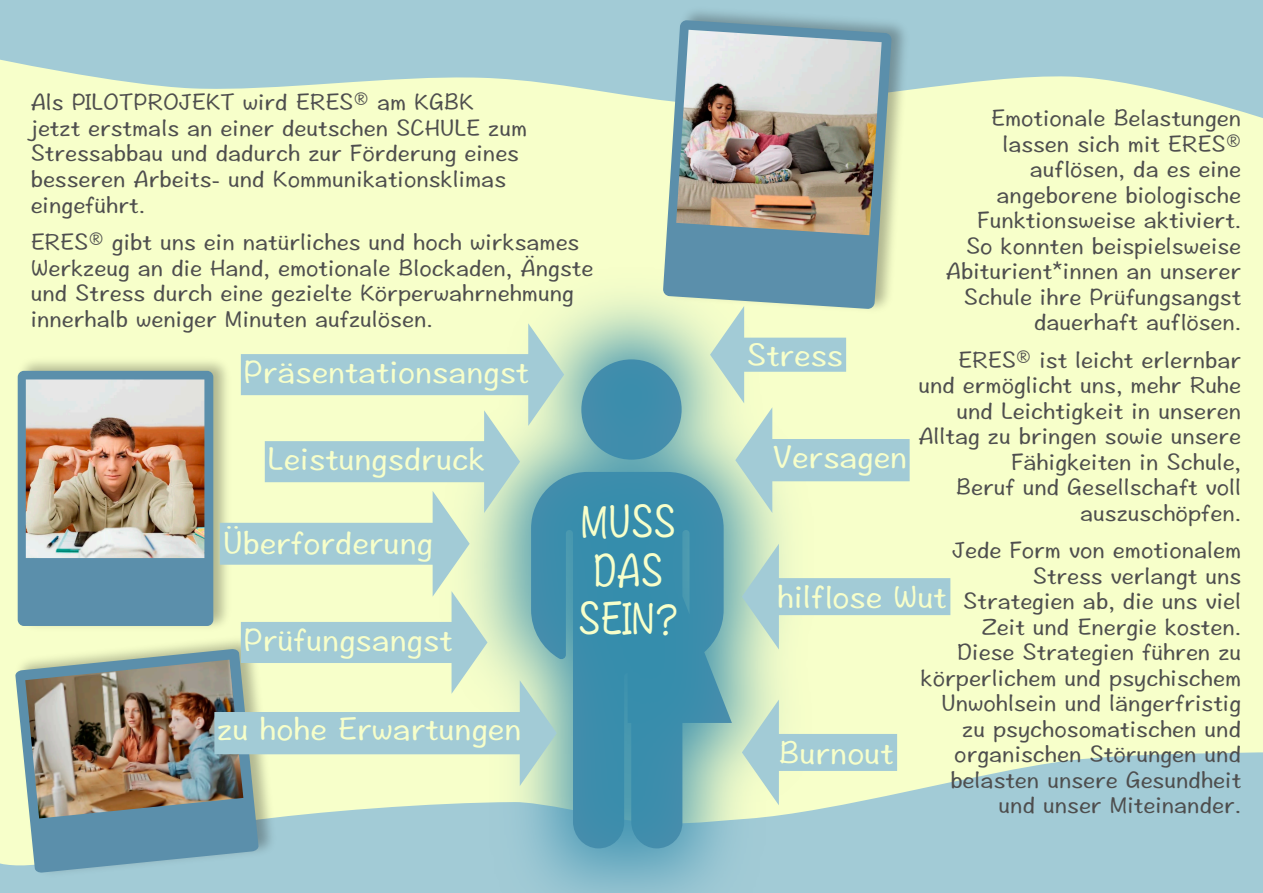
<style>
.page{position:relative;width:1263px;height:893px;background:#f7ffca}
.page>*{position:absolute;margin:0;border:0;box-sizing:border-box;transform-origin:0 0}
.t1{font:48.75px/48.8px "Hannotate SC W5";color:#f7ffca;text-align:center;scale:.78 1}
.t2{font:33px "Hannotate SC W5";color:#f7ffca}
.t3{font:24px/25.5px "Hannotate SC W5";color:#4e4e4e;text-align:right}
</style>
<div class="page">
<svg style="left:0;top:0;width:1263px;height:118px;fill:#a2cbd6"></svg>
<svg style="left:0;top:752px;width:1263px;height:141px;background:#acd1d4"></svg>
<img style="left:15px;top:642px;width:261px;height:235px">
<img style="left:15px;top:649px;width:244px;height:224px">
<img style="left:439px;top:296px;width:375px;height:597px">
<img style="left:18px;top:371px;width:195px;height:255px">
<svg style="left:214px;top:323px;width:350px;height:463px"></svg>
<svg style="left:742px;top:700px;width:155px;height:105px"></svg>
<svg style="left:742px;top:544px;width:208px;height:105px"></svg>
<svg style="left:710px;top:314px;width:200px;height:199px"></svg>
<img style="left:662px;top:6px;width:247px;height:308px">
<img style="left:663px;top:20px;width:229px;height:289px">
<p class="t3" style="left:31px;top:91px;width:498px;text-align:left">Als PILOTPROJEKT wird ERES® am KGBK jetzt erstmals an einer deutschen SCHULE zum Stressabbau und dadurch zur Förderung eines besseren Arbeits- und Kommunikationsklimas eingeführt.</p>
<p class="t3" style="left:31px;top:230px;width:564px;text-align:left">ERES® gibt uns ein natürliches und hoch wirksames Werkzeug an die Hand, emotionale Blockaden, Ängste und Stress durch eine gezielte Körperwahrnehmung innerhalb weniger Minuten aufzulösen.</p>
<h2 class="t2" style="left:244px;top:352px;width:287px">Präsentationsangst</h2>
<h2 class="t2" style="left:268px;top:439px;width:219px">Leistungsdruck</h2>
<h2 class="t2" style="left:223px;top:522px;width:211px">Überforderung</h2>
<h2 class="t2" style="left:244px;top:619px;width:210px">Prüfungsangst</h2>
<h2 class="t2" style="left:217px;top:709px;width:306px">zu hohe Erwartungen</h2>
<h1 class="t1" style="left:578px;top:500px;width:130px">MUSS<br>DAS<br>SEIN?</h1>
<p class="t3" style="left:946px;top:107px;width:297px">Emotionale Belastungen lassen sich mit ERES® auflösen, da es eine angeborene biologische<br>Funktionsweise aktiviert.<br>So konnten beispielsweise<br>Abiturient*innen an unserer<br>Schule ihre Prüfungsangst dauerhaft auflösen.</p>
<p class="t3" style="left:918px;top:348px;width:324px">ERES® ist leicht erlernbar und ermöglicht uns, mehr Ruhe und Leichtigkeit in unseren<br>Alltag zu bringen sowie unsere<br>Fähigkeiten in Schule,<br>Beruf und Gesellschaft voll auszuschöpfen.</p>
<p class="t3" style="left:920px;top:539px;width:322px">Jede Form von emotionalem<br>Stress verlangt uns<br>Strategien ab, die uns viel<br>Zeit und Energie kosten.<br>Diese Strategien führen zu körperlichem und psychischem<br>Unwohlsein und längerfristig zu psychosomatischen und organischen Störungen und belasten unsere Gesundheit und unser Miteinander.</p>
<h2 class="t2" style="left:747px;top:334px;width:98px">Stress</h2>
<h2 class="t2" style="left:773px;top:436px;width:136px">Versagen</h2>
<h2 class="t2" style="left:777px;top:576px;width:171px">hilflose Wut</h2>
<h2 class="t2" style="left:778px;top:732px;width:116px">Burnout</h2>
</div>
